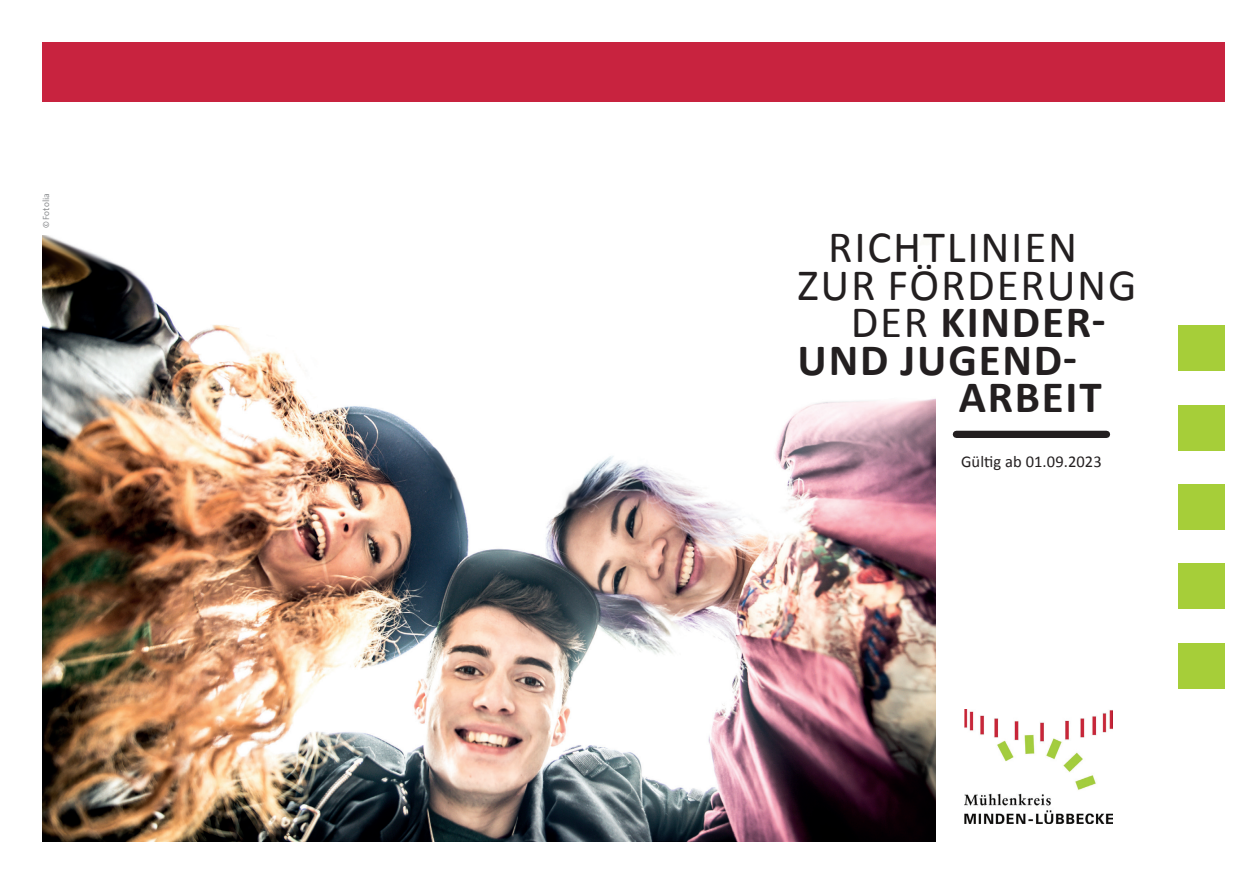
<style>
.page{position:relative;width:1259px;height:893px;background:#fff}
.page>*{position:absolute;margin:0;border:0;box-sizing:border-box;transform-origin:0 0}
.t1{font:700 45px "Calibri";letter-spacing:.04em;color:#231f20}
.t2{font:45px "Calibri";letter-spacing:.04em;color:#231f20}
.t3{font:16.5px "Calibri";letter-spacing:.005em;color:#231f20}
.t4{font:300 9px "The Sans";color:#808285}
.s1{font-weight:400}
</style>
<div class="page">
<img style="left:43px;top:235px;width:892px;height:607px">
<div style="left:43px;top:43px;width:1182px;height:59px;background:#c8233f"></div>
<div style="left:1178px;top:325px;width:47px;height:46px;background:#a6ce39"></div>
<div style="left:1178px;top:405px;width:47px;height:45px;background:#a6ce39"></div>
<div style="left:1178px;top:484px;width:47px;height:46px;background:#a6ce39"></div>
<div style="left:1178px;top:564px;width:47px;height:45px;background:#a6ce39"></div>
<div style="left:1178px;top:643px;width:47px;height:46px;background:#a6ce39"></div>
<img style="left:964px;top:710px;width:148px;height:113px">
<div style="left:956px;top:431px;width:150px;height:7px;background:#231f20"></div>
<p class="t4" style="left:39px;top:228px;width:37px;rotate:-90deg">© Fotolia</p>
<p class="t2" style="left:828px;top:219px;width:250px">RICHTLINIEN</p>
<p class="t2" style="left:797px;top:256px;width:340px">ZUR FÖRDERUNG</p>
<p class="t1" style="left:850px;top:293px;width:256px"><span class="s1">DER</span> KINDER-</p>
<p class="t1" style="left:797px;top:331px;width:281px">UND JUGEND-</p>
<p class="t1" style="left:958px;top:368px;width:144px">ARBEIT</p>
<p class="t3" style="left:961px;top:451px;width:142px">GÜLTIG AB 01.09.2023</p>
</div>
